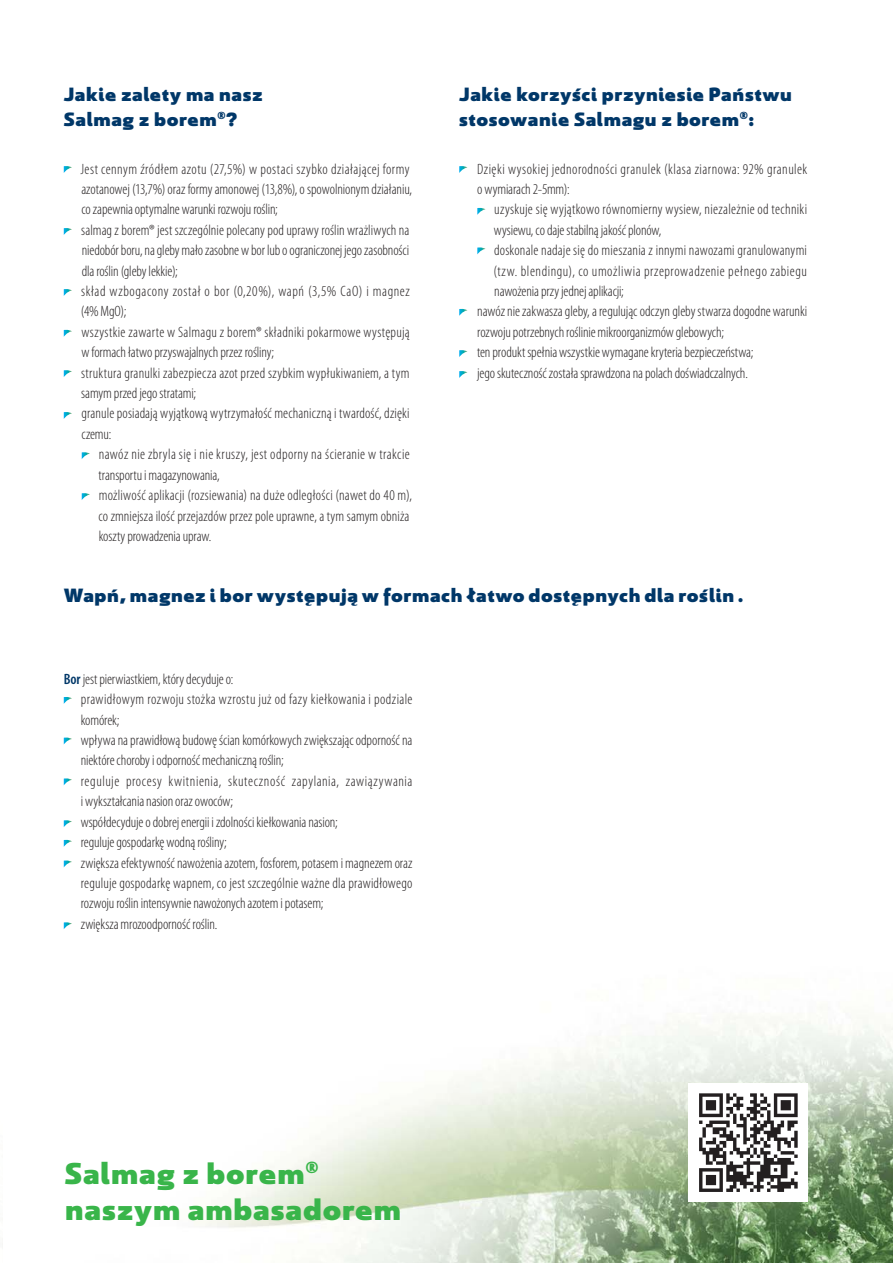
<style>
.page{position:relative;width:893px;height:1263px;background:#fff}
.page>*{position:absolute;margin:0;border:0;box-sizing:border-box;transform-origin:0 0}
.t1{font:33px/36px "Savigny Black Norm";letter-spacing:.025em;color:#39b54a}
.t2{font:21px/25.2px "Savigny Black Norm";letter-spacing:.025em;color:#003768}
.t3{font:300 condensed 15px/20.4px "Myriad Pro";letter-spacing:.005em;color:#231f20}
.t4{font:300 condensed 15px/20.4px "Myriad Pro";letter-spacing:.03em;color:#231f20}
.t5{font:300 condensed 15px "Myriad Pro";letter-spacing:.035em;color:#231f20}
.s1{font-weight:600;color:#003768}
</style>
<div class="page">
<img style="left:2px;top:166px;width:891px;height:1097px">
<svg style="left:64px;top:696px;width:8px;height:8px"></svg>
<svg style="left:64px;top:737px;width:8px;height:7px"></svg>
<svg style="left:64px;top:166px;width:8px;height:7px"></svg>
<svg style="left:64px;top:227px;width:8px;height:8px"></svg>
<svg style="left:64px;top:288px;width:8px;height:8px"></svg>
<svg style="left:64px;top:329px;width:8px;height:8px"></svg>
<svg style="left:64px;top:369px;width:8px;height:8px"></svg>
<svg style="left:64px;top:411px;width:8px;height:8px"></svg>
<svg style="left:82px;top:451px;width:8px;height:8px"></svg>
<svg style="left:82px;top:492px;width:8px;height:8px"></svg>
<svg style="left:459px;top:166px;width:8px;height:7px"></svg>
<svg style="left:459px;top:308px;width:8px;height:8px"></svg>
<svg style="left:459px;top:349px;width:8px;height:8px"></svg>
<svg style="left:459px;top:370px;width:8px;height:8px"></svg>
<svg style="left:477px;top:207px;width:8px;height:8px"></svg>
<svg style="left:477px;top:247px;width:8px;height:7px"></svg>
<svg style="left:64px;top:778px;width:8px;height:7px"></svg>
<svg style="left:64px;top:819px;width:8px;height:8px"></svg>
<svg style="left:64px;top:839px;width:8px;height:8px"></svg>
<svg style="left:64px;top:860px;width:8px;height:7px"></svg>
<svg style="left:64px;top:921px;width:8px;height:8px"></svg>
<div style="left:689px;top:1083px;width:119px;height:119px;background:#fff"></div>
<svg style="left:699px;top:1093px;width:99px;height:99px"></svg>
<h2 class="t2" style="left:64px;top:81px;width:200px">Jakie zalety ma nasz<br>Salmag z borem<sup>®</sup>?</h2>
<h2 class="t2" style="left:459px;top:81px;width:334px">Jakie korzyści przyniesie Państwu stosowanie Salmagu z borem<sup>®</sup>:</h2>
<p class="t3" style="left:81px;top:160px;width:333px">Jest cennym źródłem azotu (27,5%) w postaci szybko działającej formy azotanowej (13,7%) oraz formy amonowej (13,8%), o spowolnionym działaniu, co zapewnia optymalne warunki rozwoju roślin;<br>salmag z borem® jest szczególnie polecany pod uprawy roślin wrażliwych na niedobór boru, na gleby mało zasobne w bor lub o ograniczonej jego zasobności dla roślin (gleby lekkie);<br>skład wzbogacony został o bor (0,20%), wapń (3,5% CaO) i magnez (4% MgO);<br>wszystkie zawarte w Salmagu z borem® składniki pokarmowe występują w formach łatwo przyswajalnych przez rośliny;<br>struktura granulki zabezpiecza azot przed szybkim wypłukiwaniem, a tym samym przed jego stratami;<br>granule posiadają wyjątkową wytrzymałość mechaniczną i twardość, dzięki czemu:</p>
<p class="t3" style="left:98px;top:446px;width:315px">nawóz nie zbryla się i nie kruszy, jest odporny na ścieranie w trakcie transportu i magazynowania,<br>możliwość aplikacji (rozsiewania) na duże odległości (nawet do 40 m), co zmniejsza ilość przejazdów przez pole uprawne, a tym samym obniża koszty prowadzenia upraw.</p>
<p class="t4" style="left:477px;top:160px;width:332px">Dzięki wysokiej jednorodności granulek (klasa ziarnowa: 92% granulek o wymiarach 2-5mm):</p>
<p class="t3" style="left:494px;top:201px;width:314px">uzyskuje się wyjątkowo równomierny wysiew, niezależnie od techniki</p>
<p class="t3" style="left:494px;top:221px;width:169px">wysiewu, co daje stabilną jakość plonów,</p>
<p class="t3" style="left:494px;top:241px;width:314px">doskonale nadaje się do mieszania z innymi nawozami granulowanymi</p>
<p class="t5" style="left:493px;top:265px;width:315px">(tzw. blendingu), co umożliwia przeprowadzenie pełnego zabiegu</p>
<p class="t3" style="left:494px;top:282px;width:131px">nawożenia przy jednej aplikacji;</p>
<p class="t3" style="left:477px;top:303px;width:331px">nawóz nie zakwasza gleby, a regulując odczyn gleby stwarza dogodne warunki</p>
<p class="t3" style="left:477px;top:323px;width:248px">rozwoju potrzebnych roślinie mikroorganizmów glebowych;</p>
<p class="t3" style="left:477px;top:343px;width:278px">ten produkt spełnia wszystkie wymagane kryteria bezpieczeństwa;</p>
<p class="t3" style="left:477px;top:364px;width:272px">jego skuteczność została sprawdzona na polach doświadczalnych.</p>
<h2 class="t2" style="left:64px;top:582px;width:681px">Wapń, magnez i bor występują w formach łatwo dostępnych dla roślin .</h2>
<p class="t3" style="left:81px;top:670px;width:333px;text-indent:-17px"><span class="s1">Bor</span> jest pierwiastkiem, który decyduje o:<br>prawidłowym rozwoju stożka wzrostu już od fazy kiełkowania i podziale komórek;<br>wpływa na prawidłową budowę ścian komórkowych zwiększając odporność na niektóre choroby i odporność mechaniczną roślin;<br>reguluje procesy kwitnienia, skuteczność zapylania, zawiązywania i wykształcania nasion oraz owoców;<br>współdecyduje o dobrej energii i zdolności kiełkowania nasion;<br>reguluje gospodarkę wodną rośliny;<br>zwiększa efektywność nawożenia azotem, fosforem, potasem i magnezem oraz reguluje gospodarkę wapnem, co jest szczególnie ważne dla prawidłowego rozwoju roślin intensywnie nawożonych azotem i potasem;<br>zwiększa mrozoodporność roślin.</p>
<h1 class="t1" style="left:65px;top:1154px;width:338px">Salmag z borem<sup>® </sup>naszym ambasadorem</h1>
</div>
